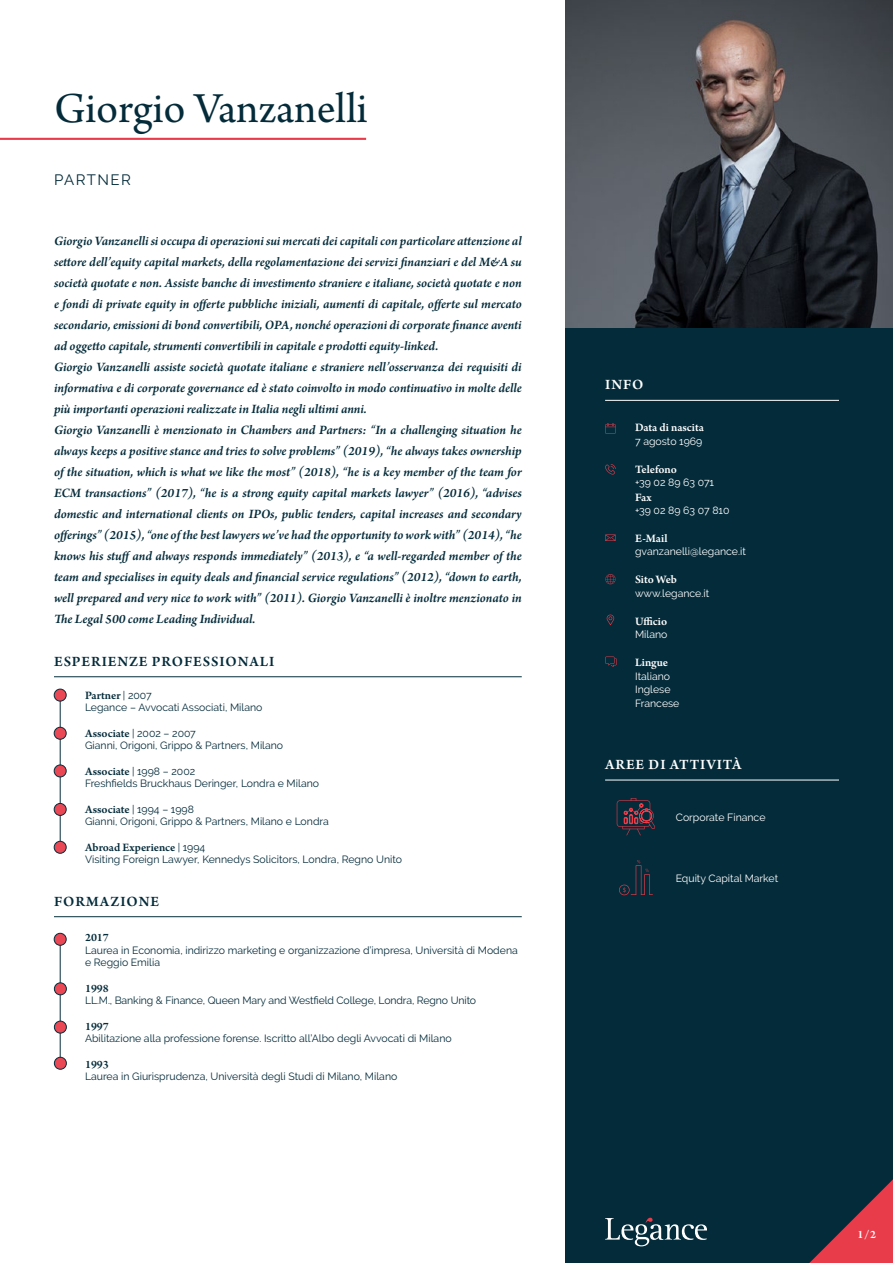
<style>
.page{position:relative;width:893px;height:1263px;background:#fff}
.page>*{position:absolute;margin:0;border:0;box-sizing:border-box;transform-origin:0 0}
.t1{font:45px "Arno Pro";color:#042b3a}
.t2{font:600 15px "Arno Pro";letter-spacing:.06em;color:#042b3a}
.t3{font:600 15px "Arno Pro";letter-spacing:.06em;color:#fff}
.t4{font:15px "Raleway";letter-spacing:.1em;color:#042b3a}
.t5{font:italic 600 13.5px/21px "Arno Pro";letter-spacing:-.005em;color:#042b3a}
.t6{font:600 12px "Arno Pro";color:#fff}
.t7{font:600 12px "Arno Pro";color:#042b3a}
.t8{font:10.5px/12.6px "Raleway";color:#042b3a}
.t9{font:10.5px/13.5px "Raleway";color:#fff}
.s1{font-family:"Raleway";font-weight:400;font-size:10.5px}
.s2{font-family:"Arno Pro";font-weight:600;font-size:12px}
</style>
<div class="page">
<hr style="left:54px;top:676px;width:468px;height:1px;background:#042d3b">
<hr style="left:60px;top:694px;width:1px;height:155px;background:#042d3b">
<div style="left:54px;top:689px;width:12px;height:12px;background:#e94854;border-radius:50%"></div>
<div style="left:54px;top:689px;width:12px;height:12px;border:1px solid #042b3a;border-radius:50%"></div>
<div style="left:54px;top:727px;width:12px;height:12px;background:#e94854;border-radius:50%"></div>
<div style="left:54px;top:727px;width:12px;height:12px;border:1px solid #042b3a;border-radius:50%"></div>
<div style="left:54px;top:765px;width:12px;height:12px;background:#e94854;border-radius:50%"></div>
<div style="left:54px;top:765px;width:12px;height:12px;border:1px solid #042b3a;border-radius:50%"></div>
<div style="left:54px;top:803px;width:12px;height:12px;background:#e94854;border-radius:50%"></div>
<div style="left:54px;top:803px;width:12px;height:13px;border:1px solid #042b3a;border-radius:50%"></div>
<div style="left:54px;top:841px;width:12px;height:12px;background:#e94854;border-radius:50%"></div>
<div style="left:54px;top:841px;width:12px;height:12px;border:1px solid #042b3a;border-radius:50%"></div>
<div style="left:566px;top:306px;width:327px;height:957px;background:#042b3a"></div>
<img style="left:566px;top:0;width:327px;height:327px">
<svg style="left:605px;top:1218px;width:102px;height:28px"></svg>
<hr style="left:0;top:138px;width:366px;height:2px;background:#e83c4a">
<svg style="left:607px;top:615px;width:7px;height:10px"></svg>
<svg style="left:605px;top:534px;width:11px;height:7px"></svg>
<svg style="left:605px;top:464px;width:11px;height:11px"></svg>
<svg style="left:605px;top:574px;width:11px;height:10px"></svg>
<svg style="left:605px;top:423px;width:11px;height:10px"></svg>
<svg style="left:605px;top:656px;width:12px;height:11px"></svg>
<hr style="left:605px;top:400px;width:234px;height:1px;background:#fff">
<hr style="left:605px;top:780px;width:234px;height:1px;background:#fff">
<hr style="left:54px;top:916px;width:468px;height:1px;background:#042d3b">
<hr style="left:60px;top:937px;width:1px;height:126px;background:#042d3b">
<div style="left:54px;top:933px;width:12px;height:12px;background:#e94854;border-radius:50%"></div>
<div style="left:54px;top:933px;width:12px;height:12px;border:1px solid #042b3a;border-radius:50%"></div>
<div style="left:54px;top:983px;width:12px;height:12px;background:#e94854;border-radius:50%"></div>
<div style="left:54px;top:983px;width:13px;height:12px;border:1px solid #042b3a;border-radius:50%"></div>
<div style="left:54px;top:1021px;width:12px;height:12px;background:#e94854;border-radius:50%"></div>
<div style="left:54px;top:1021px;width:13px;height:12px;border:1px solid #042b3a;border-radius:50%"></div>
<div style="left:54px;top:1057px;width:12px;height:12px;background:#e94854;border-radius:50%"></div>
<div style="left:54px;top:1057px;width:13px;height:12px;border:1px solid #042b3a;border-radius:50%"></div>
<svg style="left:809px;top:1179px;width:84px;height:84px"></svg>
<svg style="left:617px;top:798px;width:38px;height:37px"></svg>
<svg style="left:619px;top:860px;width:34px;height:35px"></svg>
<h1 class="t1" style="left:54px;top:83px;width:315px">Giorgio Vanzanelli</h1>
<p class="t4" style="left:54px;top:171px;width:79px">PARTNER</p>
<p class="t5" style="left:54px;top:231px;width:469px">Giorgio Vanzanelli si occupa di operazioni sui mercati dei capitali con particolare attenzione al settore dell’equity capital markets, della regolamentazione dei servizi finanziari e del M&amp;A su società quotate e non. Assiste banche di investimento straniere e italiane, società quotate e non e fondi di private equity in offerte pubbliche iniziali, aumenti di capitale, offerte sul mercato secondario, emissioni di bond convertibili, OPA, nonché operazioni di corporate finance aventi ad oggetto capitale, strumenti convertibili in capitale e prodotti equity-linked.<br>Giorgio Vanzanelli assiste società quotate italiane e straniere nell’osservanza dei requisiti di informativa e di corporate governance ed è stato coinvolto in modo continuativo in molte delle più importanti operazioni realizzate in Italia negli ultimi anni.<br>Giorgio Vanzanelli è menzionato in Chambers and Partners: “In a challenging situation he always keeps a positive stance and tries to solve problems” (2019), “he always takes ownership of the situation, which is what we like the most” (2018), “he is a key member of the team for ECM transactions” (2017), “he is a strong equity capital markets lawyer” (2016), “advises domestic and international clients on IPOs, public tenders, capital increases and secondary offerings” (2015), “one of the best lawyers we’ve had the opportunity to work with” (2014), “he knows his stuffand always responds immediately” (2013), e “a well-regarded member of the team and specialises in equity deals and financial service regulations” (2012), “down to earth, well prepared and very nice to work with” (2011). Giorgio Vanzanelli è inoltre menzionato in The Legal 500 come Leading Individual.</p>
<p class="t2" style="left:54px;top:653px;width:222px">ESPERIENZE PROFESSIONALI</p>
<p class="t7" style="left:85px;top:688px;width:68px">Partner <span class="s1">| 2007</span></p>
<p class="t8" style="left:85px;top:701px;width:179px">Legance – Avvocati Associati, Milano</p>
<p class="t8" style="left:85px;top:727px;width:200px"><span class="s2">Associate</span> | 2002 – 2007<br>Gianni, Origoni, Grippo &amp; Partners, Milano</p>
<p class="t8" style="left:85px;top:765px;width:236px"><span class="s2">Associate</span> | 1998 – 2002<br>Freshfields Bruckhaus Deringer, Londra e Milano</p>
<p class="t8" style="left:85px;top:803px;width:245px"><span class="s2">Associate</span> | 1994 – 1998<br>Gianni, Origoni, Grippo &amp; Partners, Milano e Londra</p>
<p class="t7" style="left:85px;top:840px;width:122px">Abroad Experience <span class="s1">| 1994</span></p>
<p class="t8" style="left:85px;top:853px;width:319px">Visiting Foreign Lawyer, Kennedys Solicitors, Londra, Regno Unito</p>
<p class="t2" style="left:54px;top:893px;width:107px">FORMAZIONE</p>
<p class="t7" style="left:85px;top:931px;width:25px">2017</p>
<p class="t8" style="left:85px;top:944px;width:434px">Laurea in Economia, indirizzo marketing e organizzazione d’impresa, Università di Modena e Reggio Emilia</p>
<p class="t7" style="left:85px;top:981px;width:25px">1998</p>
<p class="t8" style="left:85px;top:994px;width:393px">LL.M., Banking &amp; Finance, Queen Mary and Westfield College, Londra, Regno Unito</p>
<p class="t7" style="left:85px;top:1019px;width:25px">1997</p>
<p class="t8" style="left:85px;top:1032px;width:368px">Abilitazione alla professione forense. Iscritto all’Albo degli Avvocati di Milano</p>
<p class="t7" style="left:85px;top:1057px;width:25px">1993</p>
<p class="t8" style="left:85px;top:1070px;width:314px">Laurea in Giurisprudenza, Università degli Studi di Milano, Milano</p>
<p class="t3" style="left:605px;top:376px;width:40px">INFO</p>
<p class="t6" style="left:635px;top:421px;width:70px">Data di nascita</p>
<p class="t9" style="left:635px;top:434px;width:69px">7 agosto 1969</p>
<p class="t6" style="left:635px;top:462px;width:43px">Telefono</p>
<p class="t9" style="left:635px;top:476px;width:81px">+39 02 89 63 071</p>
<p class="t6" style="left:635px;top:490px;width:18px">Fax</p>
<p class="t9" style="left:635px;top:504px;width:96px">+39 02 89 63 07 810</p>
<p class="t6" style="left:635px;top:531px;width:34px">E-Mail</p>
<p class="t9" style="left:635px;top:545px;width:112px">gvanzanelli@legance.it</p>
<p class="t6" style="left:635px;top:573px;width:43px">Sito Web</p>
<p class="t9" style="left:635px;top:586px;width:76px">www.legance.it</p>
<p class="t6" style="left:635px;top:614px;width:34px">Ufficio</p>
<p class="t9" style="left:635px;top:628px;width:34px">Milano</p>
<p class="t6" style="left:635px;top:656px;width:35px">Lingue</p>
<p class="t9" style="left:635px;top:669px;width:46px">Italiano<br>Inglese<br>Francese</p>
<p class="t3" style="left:605px;top:756px;width:138px">AREE DI ATTIVITÀ</p>
<p class="t9" style="left:676px;top:811px;width:91px">Corporate Finance</p>
<p class="t9" style="left:676px;top:872px;width:104px">Equity Capital Market</p>
<p class="t6" style="left:857px;top:1228px;width:20px">1/2</p>
</div>
